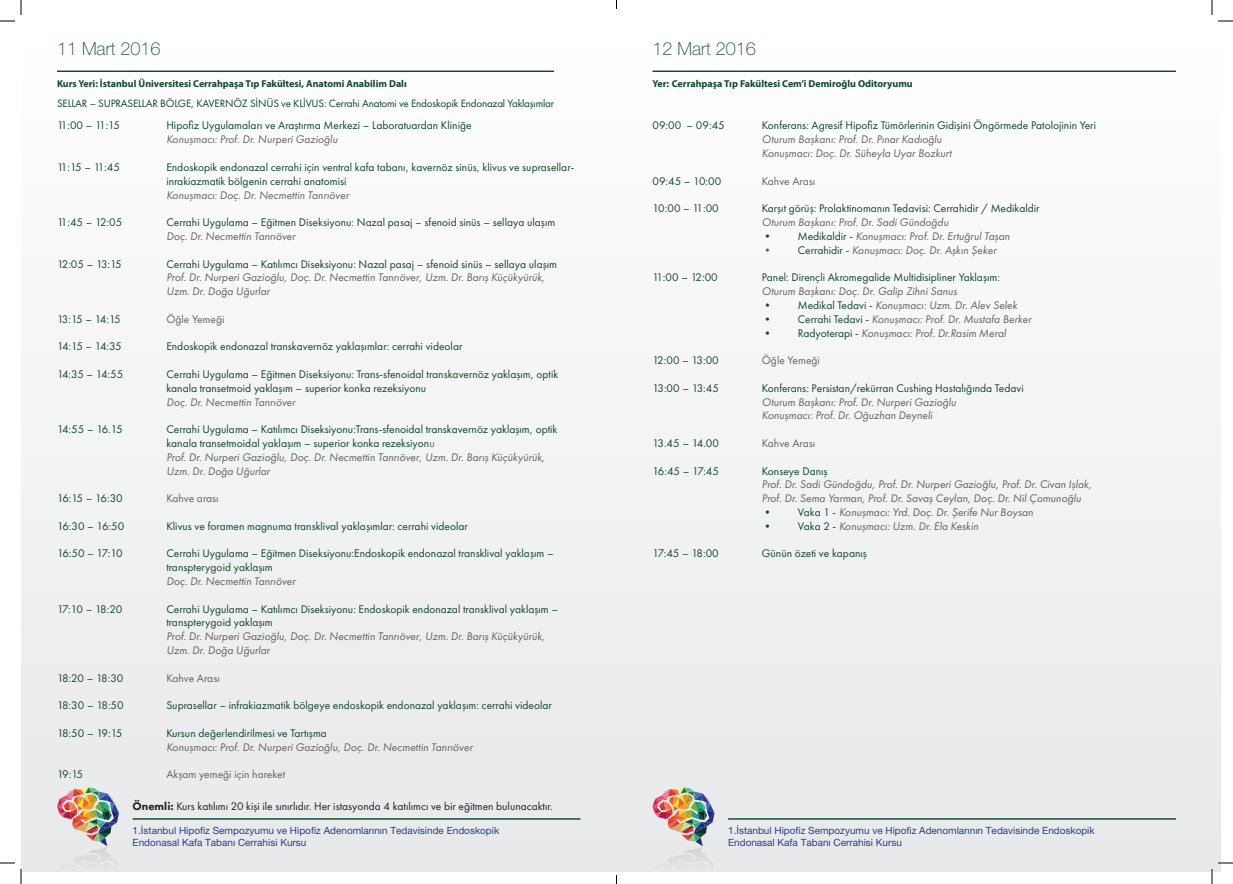
<style>
.page{position:relative;width:1233px;height:884px;background:#fff}
.page>*{position:absolute;margin:0;border:0;box-sizing:border-box;transform-origin:0 0}
.t1{font:100 18px "Helvetica Neue LT Pro";color:#0e482a}
.t2{font:11.5px/13.8px "Futura PT";color:#0e482a}
.t3{font:italic 11.5px/13.8px "Futura PT";color:#636366}
.t4{font:11.5px "Futura PT";color:#636366}
.t5{font:11.4px "Futura PT";color:#231f20}
.t6{font:11px "Futura PT";letter-spacing:-.015em;color:#0e482a}
.t7{font:10px/12px "Helvetica Neue LT Pro";color:#253f8e}
.t8{font:700 10px "Myriad Pro";color:#0e482a}
.s1{color:#636366}
.s2{font-style:italic;color:#636366}
.s3{font-weight:800}
.s4{font-style:normal;color:#0e482a}
.s5{font-style:normal}
</style>
<div class="page">
<div style="left:21px;top:12px;width:1199px;height:859px;background:#f3f4f4"></div>
<img style="left:57px;top:787px;width:62px;height:59px">
<img style="left:57px;top:846px;width:62px;height:25px">
<hr style="left:133px;top:818px;width:447px;height:2px;background:#0e482a">
<hr style="left:57px;top:71px;width:497px;height:1px;background:#0e482a">
<hr style="left:652px;top:71px;width:524px;height:1px;background:#0e482a">
<img style="left:652px;top:787px;width:62px;height:59px">
<img style="left:652px;top:846px;width:62px;height:25px">
<hr style="left:728px;top:818px;width:448px;height:2px;background:#0e482a">
<svg style="left:1218px;top:20px;width:15px;height:2px"></svg>
<svg style="left:1218px;top:862px;width:15px;height:2px"></svg>
<svg style="left:0;top:0;width:22px;height:22px"></svg>
<svg style="left:0;top:862px;width:22px;height:22px"></svg>
<svg style="left:1211px;top:0;width:1px;height:15px"></svg>
<svg style="left:1211px;top:869px;width:1px;height:15px"></svg>
<h1 class="t1" style="left:57px;top:38px;width:105px">11 Mart 2016</h1>
<h1 class="t1" style="left:652px;top:38px;width:105px">12 Mart 2016</h1>
<p class="t8" style="left:57px;top:78px;width:351px">Kurs Yeri: İstanbul Üniversitesi Cerrahpaşa Tıp Fakültesi, Anatomi Anabilim Dalı</p>
<p class="t6" style="left:57px;top:97px;width:498px">SELLAR – SUPRASELLAR BÖLGE, KAVERNÖZ SİNÜS ve KLİVUS: Cerrahi Anatomi ve Endoskopik Endonazal Yaklaşımlar</p>
<p class="t2" style="left:57px;top:119px;width:64px">11:00 – 11:15</p>
<p class="t2" style="left:57px;top:160px;width:64px">11:15 – 11:45</p>
<p class="t2" style="left:57px;top:215px;width:67px">11:45 – 12:05</p>
<p class="t2" style="left:57px;top:257px;width:66px">12:05 – 13:15</p>
<p class="t2" style="left:57px;top:312px;width:65px">13:15 – 14:15</p>
<p class="t2" style="left:57px;top:339px;width:66px">14:15 – 14:35</p>
<p class="t2" style="left:57px;top:367px;width:68px">14:35 – 14:55</p>
<p class="t2" style="left:57px;top:422px;width:67px">14:55 – 16.15</p>
<p class="t2" style="left:57px;top:491px;width:67px">16:15 – 16:30</p>
<p class="t2" style="left:57px;top:519px;width:69px">16:30 – 16:50</p>
<p class="t2" style="left:57px;top:546px;width:67px">16:50 – 17:10</p>
<p class="t2" style="left:57px;top:602px;width:67px">17:10 – 18:20</p>
<p class="t2" style="left:57px;top:671px;width:68px">18:20 – 18:30</p>
<p class="t2" style="left:57px;top:698px;width:68px">18:30 – 18:50</p>
<p class="t2" style="left:57px;top:726px;width:67px">18:50 – 19:15</p>
<p class="t2" style="left:57px;top:767px;width:28px">19:15</p>
<p class="t2" style="left:166px;top:119px;width:307px">Hipofiz Uygulamaları ve Araştırma Merkezi – Laboratuardan Kliniğe</p>
<p class="t3" style="left:166px;top:132px;width:173px">Konuşmacı: Prof. Dr. Nurperi Gazioğlu</p>
<p class="t2" style="left:166px;top:160px;width:409px">Endoskopik endonazal cerrahi için ventral kafa tabanı, kavernöz sinüs, klivus ve suprasellar&shy;inrakiazmatik bölgenin cerrahi anatomisi</p>
<p class="t3" style="left:166px;top:188px;width:184px">Konuşmacı: Doç. Dr. Necmettin Tanrıöver</p>
<p class="t2" style="left:166px;top:215px;width:390px">Cerrahi Uygulama – Eğitmen Diseksiyonu: Nazal pasaj – sfenoid sinüs – sellaya ulaşım</p>
<p class="t3" style="left:166px;top:229px;width:131px">Doç. Dr. Necmettin Tanrıöver</p>
<p class="t2" style="left:166px;top:257px;width:392px">Cerrahi Uygulama – Katılımcı Diseksiyonu: Nazal pasaj – sfenoid sinüs – sellaya ulaşım</p>
<p class="t3" style="left:166px;top:270px;width:380px">Prof. Dr. Nurperi Gazioğlu, Doç. Dr. Necmettin Tanrıöver, Uzm. Dr. Barış Küçükyürük,<br>Uzm. Dr. Doğa Uğurlar</p>
<p class="t4" style="left:166px;top:312px;width:60px">Öğle Yemeği</p>
<p class="t2" style="left:166px;top:339px;width:297px">Endoskopik endonazal transkavernöz yaklaşımlar: cerrahi videolar</p>
<p class="t2" style="left:166px;top:367px;width:393px">Cerrahi Uygulama – Eğitmen Diseksiyonu: Trans-sfenoidal transkavernöz yaklaşım, optik kanala transetmoid yaklaşım – superior konka rezeksiyonu</p>
<p class="t3" style="left:166px;top:395px;width:131px">Doç. Dr. Necmettin Tanrıöver</p>
<p class="t2" style="left:166px;top:422px;width:392px">Cerrahi Uygulama – Katılımcı Diseksiyonu:Trans-sfenoidal transkavernöz yaklaşım, optik kanala transetmoidal yaklaşım – superior konka rezeksiyon<span class="s1">u<br></span><span class="s2">Prof. Dr. Nurperi Gazioğlu, Doç. Dr. Necmettin Tanrıöver, Uzm. Dr. Barış Küçükyürük, Uzm. Dr. Doğa Uğurlar</span></p>
<p class="t4" style="left:166px;top:491px;width:54px">Kahve arası</p>
<p class="t2" style="left:166px;top:519px;width:303px">Klivus ve foramen magnuma transklival yaklaşımlar: cerrahi videolar</p>
<p class="t2" style="left:166px;top:546px;width:389px">Cerrahi Uygulama – Eğitmen Diseksiyonu:Endoskopik endonazal transklival yaklaşım – transpterygoid yaklaşım</p>
<p class="t3" style="left:166px;top:574px;width:131px">Doç. Dr. Necmettin Tanrıöver</p>
<p class="t2" style="left:166px;top:602px;width:393px">Cerrahi Uygulama – Katılımcı Diseksiyonu: Endoskopik endonazal transklival yaklaşım – transpterygoid yaklaşım</p>
<p class="t3" style="left:166px;top:629px;width:380px">Prof. Dr. Nurperi Gazioğlu, Doç. Dr. Necmettin Tanrıöver, Uzm. Dr. Barış Küçükyürük,<br>Uzm. Dr. Doğa Uğurlar</p>
<p class="t4" style="left:166px;top:671px;width:55px">Kahve Arası</p>
<p class="t2" style="left:166px;top:698px;width:387px">Suprasellar – infrakiazmatik bölgeye endoskopik endonazal yaklaşım: cerrahi videolar</p>
<p class="t2" style="left:166px;top:726px;width:162px">Kursun değerlendirilmesi ve Tartışma</p>
<p class="t3" style="left:166px;top:740px;width:308px">Konuşmacı: Prof. Dr. Nurperi Gazioğlu, Doç. Dr. Necmettin Tanrıöver</p>
<p class="t4" style="left:166px;top:767px;width:120px">Akşam yemeği için hareket</p>
<p class="t5" style="left:133px;top:800px;width:422px"><span class="s3">Önemli:</span> Kurs katılımı 20 kişi ile sınırlıdır. Her istasyonda 4 katılımcı ve bir eğitmen bulunacaktır.</p>
<p class="t7" style="left:133px;top:824px;width:368px">1.İstanbul Hipofiz Sempozyumu ve Hipofiz Adenomlarının Tedavisinde Endoskopik<br>Endonasal Kafa Tabanı Cerrahisi Kursu</p>
<p class="t8" style="left:652px;top:78px;width:262px">Yer: Cerrahpaşa Tıp Fakültesi Cem’i Demiroğlu Oditoryumu</p>
<p class="t2" style="left:652px;top:119px;width:74px">09:00 – 09:45</p>
<p class="t2" style="left:652px;top:174px;width:70px">09:45 – 10:00</p>
<p class="t2" style="left:652px;top:201px;width:68px">10:00 – 11:00</p>
<p class="t2" style="left:652px;top:270px;width:67px">11:00 – 12:00</p>
<p class="t2" style="left:652px;top:353px;width:68px">12:00 – 13:00</p>
<p class="t2" style="left:652px;top:381px;width:68px">13:00 – 13:45</p>
<p class="t2" style="left:652px;top:436px;width:68px">13.45 – 14.00</p>
<p class="t2" style="left:652px;top:464px;width:68px">16:45 – 17:45</p>
<p class="t2" style="left:652px;top:546px;width:68px">17:45 – 18:00</p>
<p class="t2" style="left:762px;top:119px;width:336px">Konferans: Agresif Hipofiz Tümörlerinin Gidişini Öngörmede Patolojinin Yeri</p>
<p class="t3" style="left:762px;top:132px;width:191px">Oturum Başkanı: Prof. Dr. Pınar Kadıoğlu<br>Konuşmacı: Doç. Dr. Süheyla Uyar Bozkurt</p>
<p class="t4" style="left:762px;top:174px;width:55px">Kahve Arası</p>
<p class="t2" style="left:762px;top:201px;width:279px">Karşıt görüş: Prolaktinomanın Tedavisi: Cerrahidir / Medikaldir</p>
<p class="t3" style="left:762px;top:215px;width:188px">Oturum Başkanı: Prof. Dr. Sadi Gündoğdu</p>
<p class="t3" style="left:762px;top:229px;width:250px"><span class="s4">• Medikaldir -</span> Konuşmacı: Prof. Dr. Ertuğrul Taşan</p>
<p class="t3" style="left:762px;top:243px;width:236px"><span class="s5">•</span> <span class="s4">Cerrahidir -</span> Konuşmacı: Doç. Dr. Aşkın Şeker</p>
<p class="t2" style="left:762px;top:270px;width:240px">Panel: Dirençli Akromegalide Multidisipliner Yaklaşım:</p>
<p class="t3" style="left:762px;top:284px;width:197px">Oturum Başkanı: Doç. Dr. Galip Zihni Sanus</p>
<p class="t3" style="left:762px;top:298px;width:257px"><span class="s4">• Medikal Tedavi -</span> Konuşmacı: Uzm. Dr. Alev Selek</p>
<p class="t3" style="left:762px;top:312px;width:271px"><span class="s4">• Cerrahi Tedavi -</span> Konuşmacı: Prof. Dr. Mustafa Berker</p>
<p class="t3" style="left:762px;top:326px;width:246px"><span class="s4">• Radyoterapi -</span> Konuşmacı: Prof. Dr.Rasim Meral</p>
<p class="t4" style="left:762px;top:353px;width:60px">Öğle Yemeği</p>
<p class="t2" style="left:762px;top:381px;width:263px">Konferans: Persistan/rekürran Cushing Hastalığında Tedavi</p>
<p class="t3" style="left:762px;top:395px;width:196px">Oturum Başkanı: Prof. Dr. Nurperi Gazioğlu<br>Konuşmacı: Prof. Dr. Oğuzhan Deyneli</p>
<p class="t4" style="left:762px;top:436px;width:55px">Kahve Arası</p>
<p class="t2" style="left:762px;top:464px;width:67px">Konseye Danış</p>
<p class="t3" style="left:762px;top:477px;width:331px">Prof. Dr. Sadi Gündoğdu, Prof. Dr. Nurperi Gazioğlu, Prof. Dr. Civan Işlak,<br>Prof. Dr. Sema Yarman, Prof. Dr. Savaş Ceylan, Doç. Dr. Nil Çomunoğlu</p>
<p class="t3" style="left:762px;top:505px;width:273px"><span class="s4">• Vaka 1 -</span> Konuşmacı: Yrd. Doç. Dr. Şerife Nur Boysan</p>
<p class="t3" style="left:762px;top:519px;width:218px"><span class="s4">• Vaka 2 -</span> Konuşmacı: Uzm. Dr. Ela Keskin</p>
<p class="t2" style="left:762px;top:546px;width:107px">Günün özeti ve kapanış</p>
<p class="t7" style="left:728px;top:824px;width:368px">1.İstanbul Hipofiz Sempozyumu ve Hipofiz Adenomlarının Tedavisinde Endoskopik<br>Endonasal Kafa Tabanı Cerrahisi Kursu</p>
</div>
